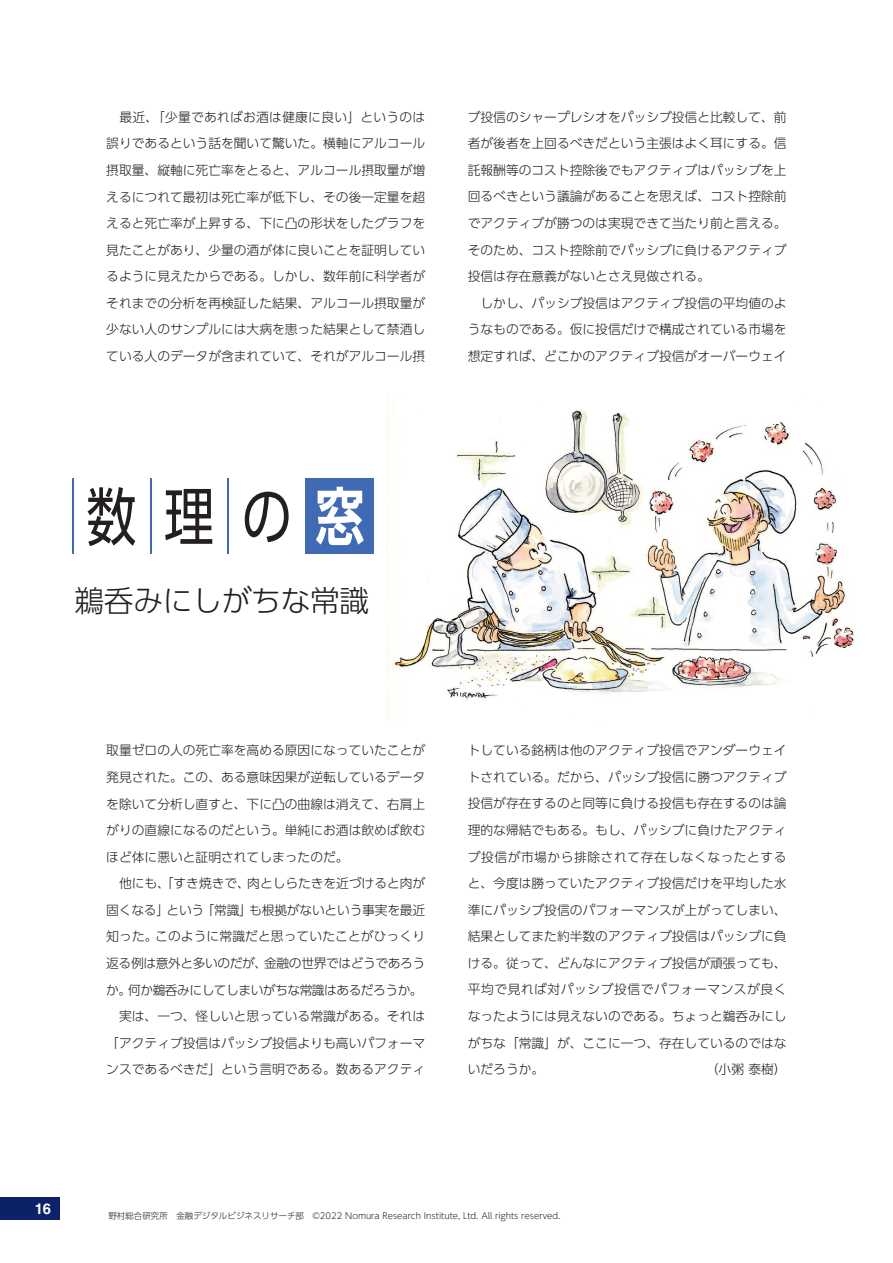
<style>
.page{position:relative;width:893px;height:1263px;background:#fff}
.page>*{position:absolute;margin:0;border:0;box-sizing:border-box;transform-origin:0 0}
.t1{font:300 29.7px "UD Shin Go Pro";letter-spacing:-.01em;color:#231f20}
.t2{font:700 14.85px "Helvetica LT Std";color:#fff}
.t3{font:300 12.75px/26.5px "UD Shin Go Pro";color:#231f20;text-align:justify}
.t4{font:300 8.55px "UD Shin Go Pro";color:#231f20}
</style>
<div class="page">
<img style="left:387px;top:410px;width:467px;height:310px">
<hr style="left:72px;top:478px;width:2px;height:76px;background:#406ab4">
<hr style="left:150px;top:478px;width:1px;height:76px;background:#406ab4">
<hr style="left:227px;top:478px;width:2px;height:76px;background:#406ab4">
<div style="left:305px;top:478px;width:69px;height:76px;background:#406ab4"></div>
<svg style="left:88px;top:487px;width:47px;height:59px"></svg>
<svg style="left:165px;top:489px;width:47px;height:55px"></svg>
<svg style="left:245px;top:492px;width:44px;height:50px"></svg>
<svg style="left:316px;top:487px;width:48px;height:58px"></svg>
<div style="left:0;top:1197px;width:60px;height:23px;background:#0d2169"></div>
<p class="t3" style="left:106px;top:103px;width:320px">　最近、「少量であればお酒は健康に良い」というのは誤りであるという話を聞いて驚いた。横軸にアルコール摂取量、縦軸に死亡率をとると、アルコール摂取量が増えるにつれて最初は死亡率が低下し、その後一定量を超えると死亡率が上昇する、下に凸の形状をしたグラフを見たことがあり、少量の酒が体に良いことを証明しているように見えたからである。しかし、数年前に科学者がそれまでの分析を再検証した結果、アルコール摂取量が少ない人のサンプルには大病を患った結果として禁酒している人のデータが含まれていて、それがアルコール摂</p>
<p class="t3" style="left:468px;top:103px;width:320px;text-align:left">ブ投信のシャープレシオをパッシブ投信と比較して、前者が後者を上回るべきだという主張はよく耳にする。信託報酬等のコスト控除後でもアクティブはパッシブを上回るべきという議論があることを思えば、コスト控除前でアクティブが勝つのは実現できて当たり前と言える。そのため、コスト控除前でパッシブに負けるアクティブ投信は存在意義がないとさえ見做される。<br>　しかし、パッシブ投信はアクティブ投信の平均値のようなものである。仮に投信だけで構成されている市場を想定すれば、どこかのアクティブ投信がオーバーウェイ</p>
<h1 class="t1" style="left:74px;top:577px;width:296px">鵜呑みにしがちな常識</h1>
<p class="t2" style="left:35px;top:1199px;width:18px">16</p>
<p class="t3" style="left:106px;top:737px;width:320px;text-align:left">取量ゼロの人の死亡率を高める原因になっていたことが発見された。この、ある意味因果が逆転しているデータを除いて分析し直すと、下に凸の曲線は消えて、右肩上がりの直線になるのだという。単純にお酒は飲めば飲むほど体に悪いと証明されてしまったのだ。<br>　他にも、「すき焼きで、肉としらたきを近づけると肉が固くなる」という「常識」も根拠がないという事実を最近知った。このように常識だと思っていたことがひっくり返る例は意外と多いのだが、金融の世界ではどうであろうか。何か鵜呑みにしてしまいがちな常識はあるだろうか。　実は、一つ、怪しいと思っている常識がある。それは「アクティブ投信はパッシブ投信よりも高いパフォーマンスであるべきだ」という言明である。数あるアクティ</p>
<p class="t3" style="left:468px;top:737px;width:320px">トしている銘柄は他のアクティブ投信でアンダーウェイトされている。だから、パッシブ投信に勝つアクティブ投信が存在するのと同等に負ける投信も存在するのは論理的な帰結でもある。もし、パッシブに負けたアクティブ投信が市場から排除されて存在しなくなったとすると、今度は勝っていたアクティブ投信だけを平均した水準にパッシブ投信のパフォーマンスが上がってしまい、結果としてまた約半数のアクティブ投信はパッシブに負ける。従って、どんなにアクティブ投信が頑張っても、平均で見れば対パッシブ投信でパフォーマンスが良くなったようには見えないのである。ちょっと鵜呑みにしがちな「常識」が、ここに一つ、存在しているのではないだろうか。</p>
<p class="t3" style="left:706px;top:1056px;width:82px">（小粥 泰樹）</p>
<p class="t4" style="left:108px;top:1209px;width:453px">野村総合研究所　金融デジタルビジネスリサーチ部　©2022 Nomura Research Institute, Ltd. All rights reserved.</p>
</div>
